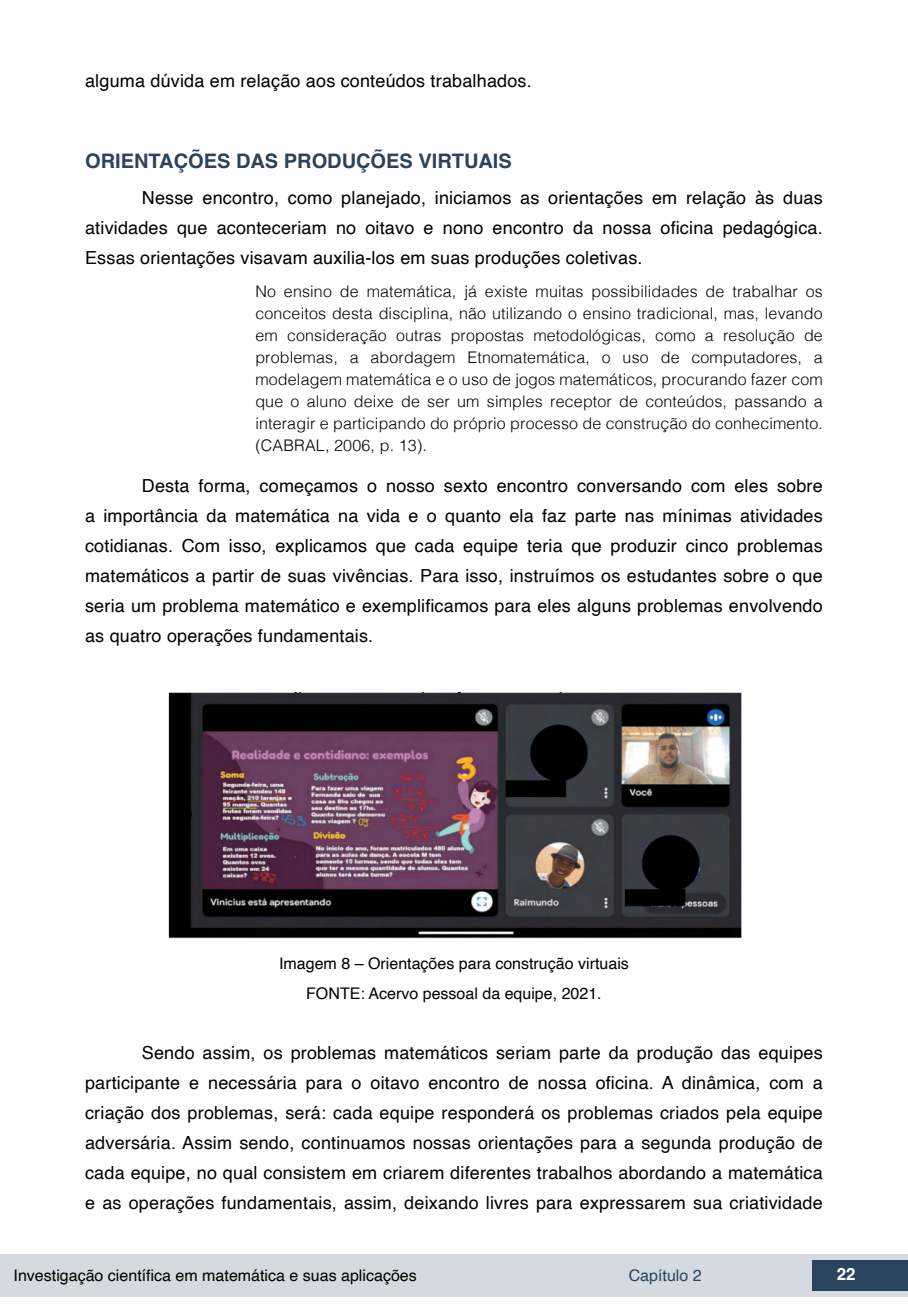
<style>
.page{position:relative;width:908px;height:1304px;background:#fff}
.page>*{position:absolute;margin:0;border:0;box-sizing:border-box;transform-origin:0 0}
.t1{font:700 20px "Helvetica";color:#2a435e}
.t2{font:18px/30px "Helvetica";letter-spacing:.01em;color:#000;text-align:justify}
.t3{font:700 16.8px "Helvetica";color:#fff}
.t4{font:300 16px/22px "Helvetica";letter-spacing:.01em;color:#000;text-align:justify}
.t5{font:16px/30.6px "Helvetica";color:#000;text-align:center}
.t6{font:16px "Helvetica";color:#2a435e}
</style>
<div class="page">
<div style="left:0;top:1254px;width:906px;height:43px;background:#d4dadf"></div>
<div style="left:812px;top:1261px;width:95px;height:30px;background:#2a435e"></div>
<img style="left:168px;top:693px;width:572px;height:245px">
<p class="t2" style="left:85px;top:66px;width:448px">alguma dúvida em relação aos conteúdos trabalhados.</p>
<p class="t1" style="left:85px;top:149px;width:428px">ORIENTAÇÕES DAS PRODUÇÕES VIRTUAIS</p>
<p class="t2" style="left:85px;top:183px;width:738px;text-indent:57px">Nesse encontro, como planejado, iniciamos as orientações em relação às duas atividades que aconteceriam no oitavo e nono encontro da nossa oficina pedagógica.<br>Essas orientações visavam auxilia-los em suas produções coletivas.</p>
<p class="t4" style="left:255px;top:279px;width:568px">No ensino de matemática, já existe muitas possibilidades de trabalhar os conceitos desta disciplina, não utilizando o ensino tradicional, mas, levando em consideração outras propostas metodológicas, como a resolução de problemas, a abordagem Etnomatemática, o uso de computadores, a modelagem matemática e o uso de jogos matemáticos, procurando fazer com que o aluno deixe de ser um simples receptor de conteúdos, passando a interagir e participando do próprio processo de construção do conhecimento. (CABRAL, 2006, p. 13).</p>
<p class="t2" style="left:85px;top:472px;width:738px;text-indent:57px">Desta forma, começamos o nosso sexto encontro conversando com eles sobre a importância da matemática na vida e o quanto ela faz parte nas mínimas atividades cotidianas. Com isso, explicamos que cada equipe teria que produzir cinco problemas matemáticos a partir de suas vivências. Para isso, instruímos os estudantes sobre o que seria um problema matemático e exemplificamos para eles alguns problemas envolvendo as quatro operações fundamentais.</p>
<p class="t5" style="left:279px;top:948px;width:351px">Imagem 8 – Orientações para construção virtuais<br>FONTE: Acervo pessoal da equipe, 2021.</p>
<p class="t2" style="left:85px;top:1038px;width:738px;text-indent:57px">Sendo assim, os problemas matemáticos seriam parte da produção das equipes participante e necessária para o oitavo encontro de nossa oficina. A dinâmica, com a criação dos problemas, será: cada equipe responderá os problemas criados pela equipe adversária. Assim sendo, continuamos nossas orientações para a segunda produção de cada equipe, no qual consistem em criarem diferentes trabalhos abordando a matemática e as operações fundamentais, assim, deixando livres para expressarem sua criatividade</p>
<p class="t5" style="left:14px;top:1260px;width:404px">Investigação científica em matemática e suas aplicações</p>
<p class="t6" style="left:628px;top:1263px;width:74px">Capítulo 2</p>
<p class="t3" style="left:836px;top:1264px;width:20px">22</p>
</div>
